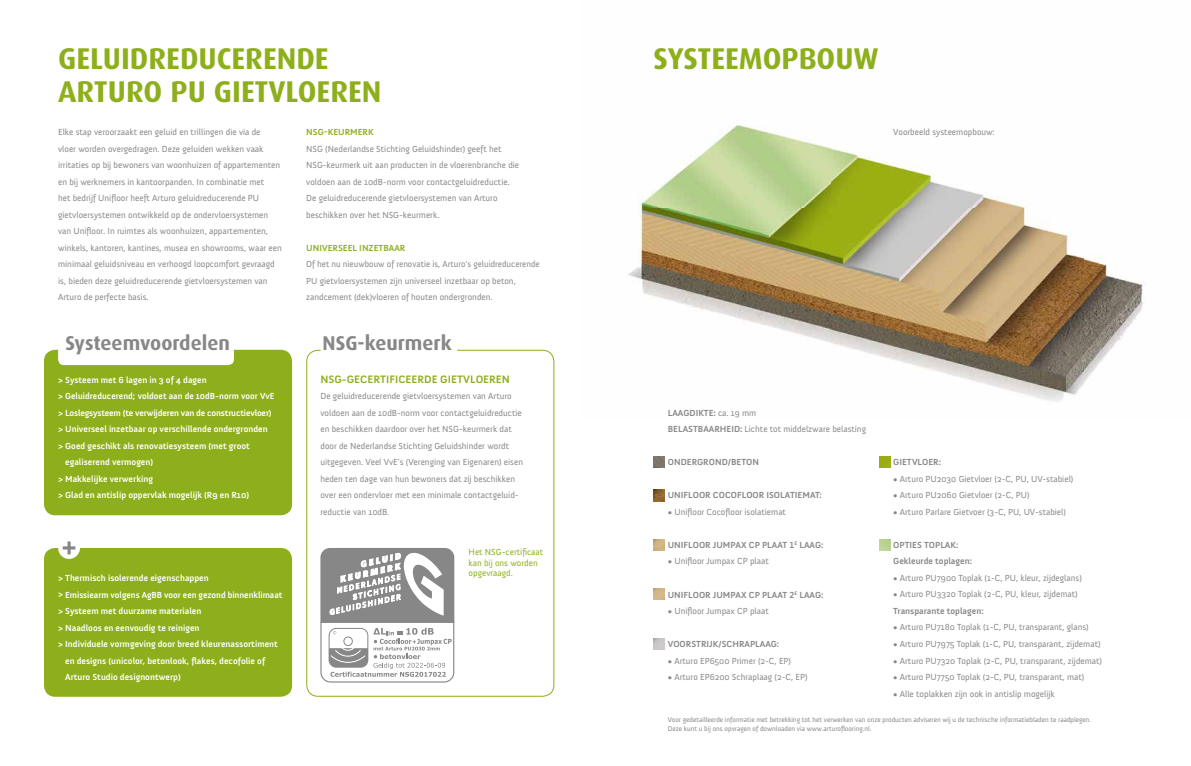
<style>
.page{position:relative;width:1191px;height:766px;background:#fff}
.page>*{position:absolute;margin:0;border:0;box-sizing:border-box;transform-origin:0 0}
.t1{font:700 30px/33px "Dax";color:#8daf1b}
.t2{font:700 20px "Dax";color:#878787}
.t3{font:700 11px "Anivers";color:#8daf1b}
.t4{font:9px/16.5px "Anivers";color:#878787}
.t5{font:700 9px "Anivers";color:#fff}
.t6{font:700 9px/16.5px "Anivers";color:#878787}
.t7{font:700 9px "Anivers";letter-spacing:-.02em;color:#fff}
.t8{font:9px/10.8px "Anivers";color:#8daf1b}
.t9{font:700 9px "Anivers";color:#8daf1b}
.t10{font:7px/9px "Anivers";color:#878787}
.s1{font-weight:700}
</style>
<div class="page">
<div style="left:44px;top:547px;width:248px;height:149px;background:#8daf1b;border-radius:11px"></div>
<div style="left:58px;top:537px;width:22px;height:21px;background:#fff;border-radius:50%"></div>
<svg style="left:63px;top:541px;width:12px;height:13px"></svg>
<div style="left:306px;top:349px;width:248px;height:347px;border:1px solid #8daf1b;border-radius:11px"></div>
<div style="left:44px;top:349px;width:248px;height:166px;background:#8daf1b;border-radius:11px"></div>
<div style="left:58px;top:333px;width:176px;height:32px;background:#fff;border-radius:6px"></div>
<div style="left:321px;top:333px;width:136px;height:32px;background:#fff;border-radius:6px"></div>
<img style="left:628px;top:125px;width:515px;height:277px">
<svg style="left:653px;top:489px;width:12px;height:12px"></svg>
<svg style="left:653px;top:539px;width:12px;height:11px"></svg>
<svg style="left:653px;top:588px;width:12px;height:11px"></svg>
<svg style="left:653px;top:456px;width:12px;height:12px"></svg>
<svg style="left:653px;top:638px;width:12px;height:11px"></svg>
<svg style="left:879px;top:456px;width:11px;height:12px"></svg>
<svg style="left:879px;top:539px;width:11px;height:11px"></svg>
<svg style="left:320px;top:548px;width:134px;height:134px"></svg>
<h1 class="t1" style="left:58px;top:42px;width:325px">GELUIDREDUCERENDE<br>ARTURO PU GIETVLOEREN</h1>
<p class="t4" style="left:58px;top:124px;width:225px">Elke stap veroorzaakt een geluid en trillingen die via de<br>vloer worden overgedragen. Deze geluiden wekken vaak irritaties op bij bewoners van woonhuizen of appartementen en bij werknemers in kantoorpanden. In combinatie met<br>het bedrijf Unifloor heeft Arturo geluidreducerende PU gietvloersystemen ontwikkeld op de ondervloersystemen van Unifloor. In ruimtes als woonhuizen, appartementen, winkels, kantoren, kantines, musea en showrooms, waar een minimaal geluidsniveau en verhoogd loopcomfort gevraagd is, bieden deze geluidreducerende gietvloersystemen van Arturo de perfecte basis.</p>
<p class="t9" style="left:306px;top:127px;width:69px">NSG-KEURMERK</p>
<p class="t4" style="left:306px;top:140px;width:214px">NSG (Nederlandse Stichting Geluidshinder) geeft het NSG-keurmerk uit aan producten in de vloerenbranche die voldoen aan de 10dB-norm voor contactgeluidreductie.<br>De geluidreducerende gietvloersystemen van Arturo beschikken over het NSG-keurmerk.</p>
<p class="t9" style="left:306px;top:243px;width:101px">UNIVERSEEL INZETBAAR</p>
<p class="t4" style="left:306px;top:256px;width:235px">Of het nu nieuwbouw of renovatie is, Arturo‘s geluidreducerende<br>PU gietvloersystemen zijn universeel inzetbaar op beton, zandcement (dek)vloeren of houten ondergronden.</p>
<h2 class="t2" style="left:65px;top:331px;width:166px">Systeemvoordelen</h2>
<h2 class="t2" style="left:323px;top:331px;width:131px">NSG-keurmerk</h2>
<p class="t3" style="left:320px;top:373px;width:191px">NSG-GECERTIFICEERDE GIETVLOEREN</p>
<p class="t4" style="left:320px;top:388px;width:204px">De geluidreducerende gietvloersystemen van Arturo voldoen aan de 10dB-norm voor contactgeluidreductie en beschikken daardoor over het NSG-keurmerk dat door de Nederlandse Stichting Geluidshinder wordt uitgegeven. Veel VvE’s (Verenging van Eigenaren) eisen heden ten dage van hun bewoners dat zij beschikken over een ondervloer met een minimale contactgeluid - reductie van 10dB.</p>
<p class="t8" style="left:468px;top:546px;width:76px">Het NSG-certificaat kan bij ons worden opgevraagd.</p>
<p class="t5" style="left:58px;top:375px;width:150px">&gt; Systeem met 6 lagen in 3 of 4 dagen</p>
<p class="t5" style="left:58px;top:391px;width:218px">&gt; Geluidreducerend; voldoet aan de 10dB-norm voor VvE</p>
<p class="t7" style="left:58px;top:408px;width:215px">&gt; Loslegsysteem (te verwijderen van de constructievloer)</p>
<p class="t5" style="left:58px;top:424px;width:211px">&gt; Universeel inzetbaar op verschillende ondergronden</p>
<p class="t5" style="left:58px;top:441px;width:193px">&gt; Goed geschikt als renovatiesysteem (met groot</p>
<p class="t5" style="left:65px;top:457px;width:90px">egaliserend vermogen)</p>
<p class="t5" style="left:58px;top:474px;width:96px">&gt; Makkelijke verwerking</p>
<p class="t5" style="left:58px;top:490px;width:193px">&gt; Glad en antislip oppervlak mogelijk (R9 en R10)</p>
<p class="t5" style="left:58px;top:573px;width:152px">&gt; Thermisch isolerende eigenschappen</p>
<p class="t5" style="left:58px;top:589px;width:226px">&gt; Emissiearm volgens AgBB voor een gezond binnenklimaat</p>
<p class="t5" style="left:58px;top:606px;width:145px">&gt; Systeem met duurzame materialen</p>
<p class="t5" style="left:58px;top:622px;width:143px">&gt; Naadloos en eenvoudig te reinigen</p>
<p class="t5" style="left:58px;top:639px;width:221px">&gt; Individuele vormgeving door breed kleurenassortiment</p>
<p class="t5" style="left:65px;top:655px;width:201px">en designs (unicolor, betonlook, flakes, decofolie of</p>
<p class="t5" style="left:65px;top:672px;width:117px">Arturo Studio designontwerp)</p>
<h1 class="t1" style="left:653px;top:42px;width:227px">SYSTEEMOPBOUW</h1>
<p class="t4" style="left:893px;top:124px;width:103px">Voorbeeld systeemopbouw:</p>
<p class="t4" style="left:668px;top:404px;width:200px"><span class="s1">LAAGDIKTE:</span> ca. 19 mm<br><span class="s1">BELASTBAARHEID:</span> Lichte tot middelzware belasting</p>
<p class="t6" style="left:668px;top:454px;width:93px">ONDERGROND/BETON</p>
<p class="t6" style="left:668px;top:487px;width:156px">UNIFLOOR COCOFLOOR ISOLATIEMAT:</p>
<p class="t4" style="left:668px;top:503px;width:120px">• Unifloor Cocofloor isolatiemat</p>
<p class="t6" style="left:668px;top:536px;width:157px">UNIFLOOR JUMPAX CP PLAAT 1<sup>E</sup> LAAG:</p>
<p class="t4" style="left:668px;top:553px;width:102px">• Unifloor Jumpax CP plaat</p>
<p class="t6" style="left:668px;top:586px;width:157px">UNIFLOOR JUMPAX CP PLAAT 2<sup>E</sup> LAAG:</p>
<p class="t4" style="left:668px;top:602px;width:102px">• Unifloor Jumpax CP plaat</p>
<p class="t6" style="left:668px;top:635px;width:113px">VOORSTRIJK/SCHRAPLAAG:</p>
<p class="t4" style="left:668px;top:652px;width:125px">• Arturo EP6500 Primer (2-C, EP)</p>
<p class="t4" style="left:668px;top:668px;width:141px">• Arturo EP6200 Schraplaag (2-C, EP)</p>
<p class="t6" style="left:893px;top:454px;width:49px">GIETVLOER:</p>
<p class="t4" style="left:893px;top:470px;width:182px">• Arturo PU2030 Gietvloer (2-C, PU, UV-stabiel)</p>
<p class="t4" style="left:893px;top:487px;width:138px">• Arturo PU2060 Gietvloer (2-C, PU)</p>
<p class="t4" style="left:893px;top:503px;width:174px">• Arturo Parlare Gietvoer (3-C, PU, UV-stabiel)</p>
<p class="t6" style="left:893px;top:536px;width:80px">OPTIES TOPLAK:<br>Gekleurde toplagen:</p>
<p class="t4" style="left:893px;top:569px;width:190px">• Arturo PU7900 Toplak (1-C, PU, kleur, zijdeglans)</p>
<p class="t4" style="left:893px;top:586px;width:186px">• Arturo PU3320 Toplak (2-C, PU, kleur, zijdemat)</p>
<p class="t6" style="left:893px;top:602px;width:92px">Transparante toplagen:</p>
<p class="t4" style="left:893px;top:619px;width:197px">• Arturo PU7180 Toplak (1-C, PU, transparant, glans)</p>
<p class="t4" style="left:893px;top:635px;width:209px">• Arturo PU7975 Toplak (1-C, PU, transparant, zijdemat)</p>
<p class="t4" style="left:893px;top:652px;width:210px">• Arturo PU7320 Toplak (2-C, PU, transparant, zijdemat)</p>
<p class="t4" style="left:893px;top:668px;width:193px">• Arturo PU7750 Toplak (2-C, PU, transparant, mat)</p>
<p class="t4" style="left:893px;top:685px;width:163px">• Alle toplakken zijn ook in antislip mogelijk</p>
<p class="t10" style="left:668px;top:714px;width:425px">Voor gedetailleerde informatie met betrekking tot het verwerken van onze producten adviseren wij u de technische informatiebladen te raadplegen.<br>Deze kunt u bij ons opvragen of downloaden via www.arturoflooring.nl.</p>
</div>
